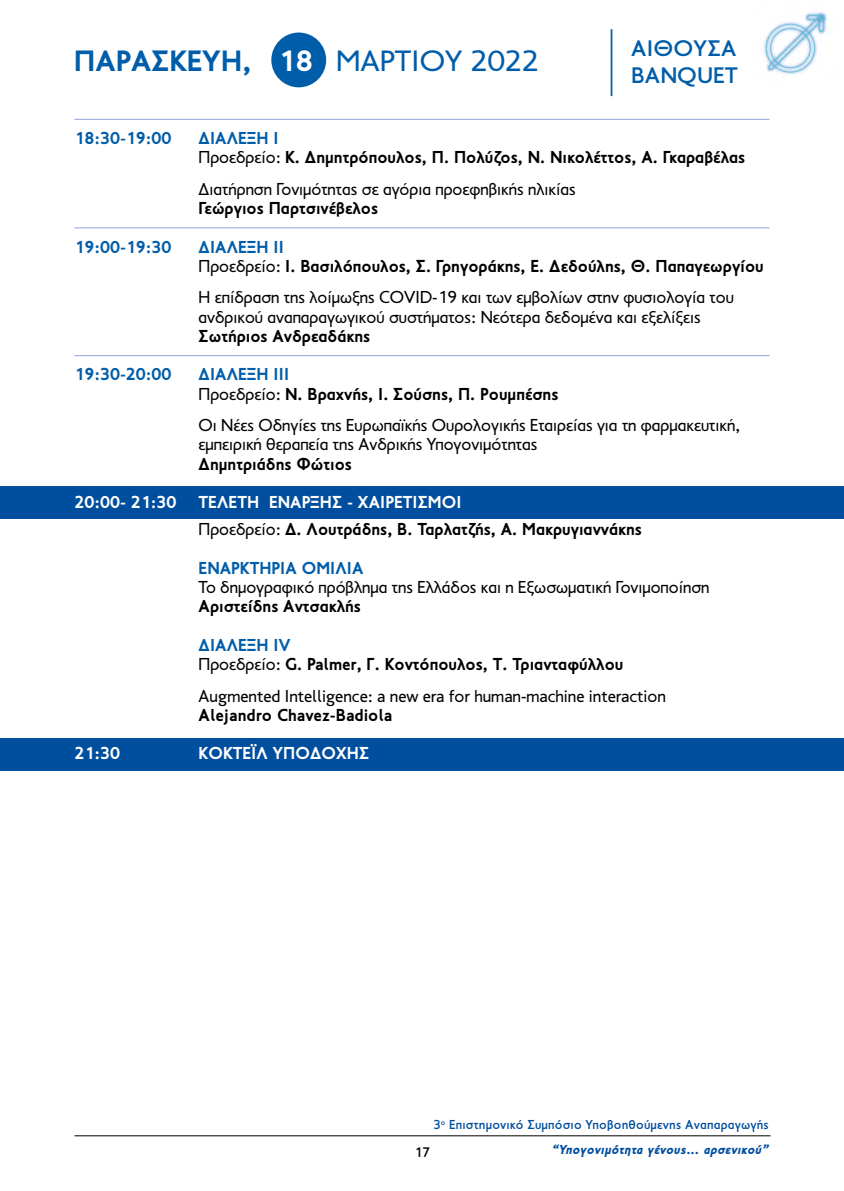
<style>
.page{position:relative;width:844px;height:1191px;background:#fff}
.page>*{position:absolute;margin:0;border:0;box-sizing:border-box;transform-origin:0 0}
.t1{font:29.75px "PF Transport";color:#005da9;scale:1.05 1}
.t2{font:500 22.75px/27.3px "PF Transport";color:#005da9;scale:1.05 1}
.t3{font:700 17.5px/19.2px "PF Transport";color:#000}
.t4{font:17.5px/19.2px "PF Transport";color:#000}
.t5{font:700 17.5px "PF Transport";color:#005da9}
.t6{font:700 17.5px "PF Transport";color:#fff}
.t7{font:500 14px "PF Transport";color:#000}
.t8{font:500 13.12px/24.8px "PF Transport";letter-spacing:.015em;color:#004e9e;text-align:right}
.s1{font-weight:700}
.s2{font-weight:700;color:#fff}
.s3{color:#005da9}
.s4{font-weight:400}
.s5{color:#fff}
.s6{font-weight:900;font-style:italic}
</style>
<div class="page">
<hr style="left:74px;top:1135px;width:696px;height:1px;background:#000">
<img style="left:764px;top:11px;width:64px;height:64px">
<div style="left:271px;top:33px;width:55px;height:54px;background:#005da9;border-radius:50%"></div>
<hr style="left:610px;top:29px;width:2px;height:67px;background:#005da9">
<div style="left:0;top:487px;width:843px;height:32px;background:#004e9e"></div>
<div style="left:0;top:738px;width:843px;height:32px;background:#004e9e"></div>
<hr style="left:74px;top:119px;width:695px;height:1px;background:#8da6d6">
<hr style="left:74px;top:227px;width:695px;height:1px;background:#8da6d6">
<hr style="left:74px;top:355px;width:695px;height:1px;background:#8da6d6">
<h1 class="t1" style="left:74px;top:45px;width:444px"><span class="s1">Παρασκευή,</span> <span class="s2">18</span> Μαρτίου 2022</h1>
<h2 class="t2" style="left:631px;top:34px;width:103px">ΑΙΘΟΥΣΑ<br>BANQUET</h2>
<p class="t5" style="left:74px;top:128px;width:98px">18:30-19:00</p>
<p class="t3" style="left:198px;top:128px;width:548px"><span class="s3">Διάλεξη Ι<br></span><span class="s4">Προεδρείο:</span> Κ. Δημητρόπουλος, Π. Πολύζος, Ν. Νικολέττος, Α. Γκαραβέλας</p>
<p class="t4" style="left:198px;top:179px;width:378px">Διατήρηση Γονιμότητας σε αγόρια προεφηβικής ηλικίας</p>
<p class="t3" style="left:198px;top:198px;width:181px">Γεώργιος Παρτσινέβελος</p>
<p class="t5" style="left:74px;top:236px;width:98px">19:00-19:30</p>
<p class="t3" style="left:198px;top:237px;width:566px"><span class="s3">Διάλεξη ΙΙ<br></span><span class="s4">Προεδρείο:</span> Ι. Βασιλόπουλος, Σ. Γρηγοράκης, Ε. Δεδούλης, Θ. Παπαγεωργίου</p>
<p class="t4" style="left:198px;top:288px;width:536px">Η επίδραση της λοίμωξης COVID-19 και των εμβολίων στην φυσιολογία του ανδρικού αναπαραγωγικού συστήματος: Νεότερα δεδομένα και εξελίξεις</p>
<p class="t3" style="left:198px;top:326px;width:173px">Σωτήριος Ανδρεαδάκης</p>
<p class="t5" style="left:74px;top:364px;width:98px">19:30-20:00</p>
<p class="t3" style="left:198px;top:365px;width:361px"><span class="s3">Διάλεξη ΙII<br></span><span class="s4">Προεδρείο:</span> Ν. Βραχνής, Ι. Σούσης, Π. Ρουμπέσης</p>
<p class="t4" style="left:198px;top:415px;width:542px">Οι Νέες Οδηγίες της Ευρωπαϊκής Ουρολογικής Εταιρείας για τη φαρμακευτική, εμπειρική θεραπεία της Ανδρικής Υπογονιμότητας</p>
<p class="t3" style="left:198px;top:454px;width:155px">Δημητριάδης Φώτιος</p>
<p class="t6" style="left:74px;top:492px;width:103px">20:00- 21:30</p>
<p class="t6" style="left:198px;top:492px;width:41px">Τελετή</p>
<p class="t6" style="left:269px;top:492px;width:11px">Έναρ</p>
<p class="t3" style="left:198px;top:488px;width:445px;line-height:27.1px;text-indent:112px"><span class="s5">ξης - Χαιρετισμοί<br></span><span class="s4">Προεδρείο:</span> Δ. Λουτράδης, Β. Ταρλατζής, Α. Μακρυγιαννάκης</p>
<p class="t5" style="left:198px;top:557px;width:157px">ΕΝΑΡΚΤΗΡΙΑ Ομιλία</p>
<p class="t4" style="left:198px;top:577px;width:512px">Το δημογραφικό πρόβλημα της Ελλάδος και η Εξωσωματική Γονιμοποίηση</p>
<p class="t3" style="left:198px;top:596px;width:164px">Αριστείδης Αντσακλής</p>
<p class="t3" style="left:198px;top:635px;width:426px"><span class="s3">Διάλεξη IV<br></span><span class="s4">Προεδρείο:</span> G. Palmer, Γ. Κοντόπουλος, Τ. Τριανταφύλλου</p>
<p class="t4" style="left:198px;top:686px;width:468px">Augmented Intelligence: a new era for human-machine interaction</p>
<p class="t3" style="left:198px;top:705px;width:195px">Αlejandro Chavez-Badiola</p>
<p class="t6" style="left:74px;top:743px;width:47px">21:30</p>
<p class="t6" style="left:198px;top:743px;width:22px">Κοκτέ</p>
<p class="t6" style="left:251px;top:743px;width:45px">ιλ Υποδοχής</p>
<p class="t8" style="left:433px;top:1112px;width:337px">3<sup>ο</sup> Επιστημονικό Συμπόσιο Υποβοηθούμενης Αναπαραγωγής <span class="s6">“Υπογονιμότητα γένους... αρσενικού”</span></p>
<p class="t7" style="left:414px;top:1144px;width:17px">17</p>
</div>
